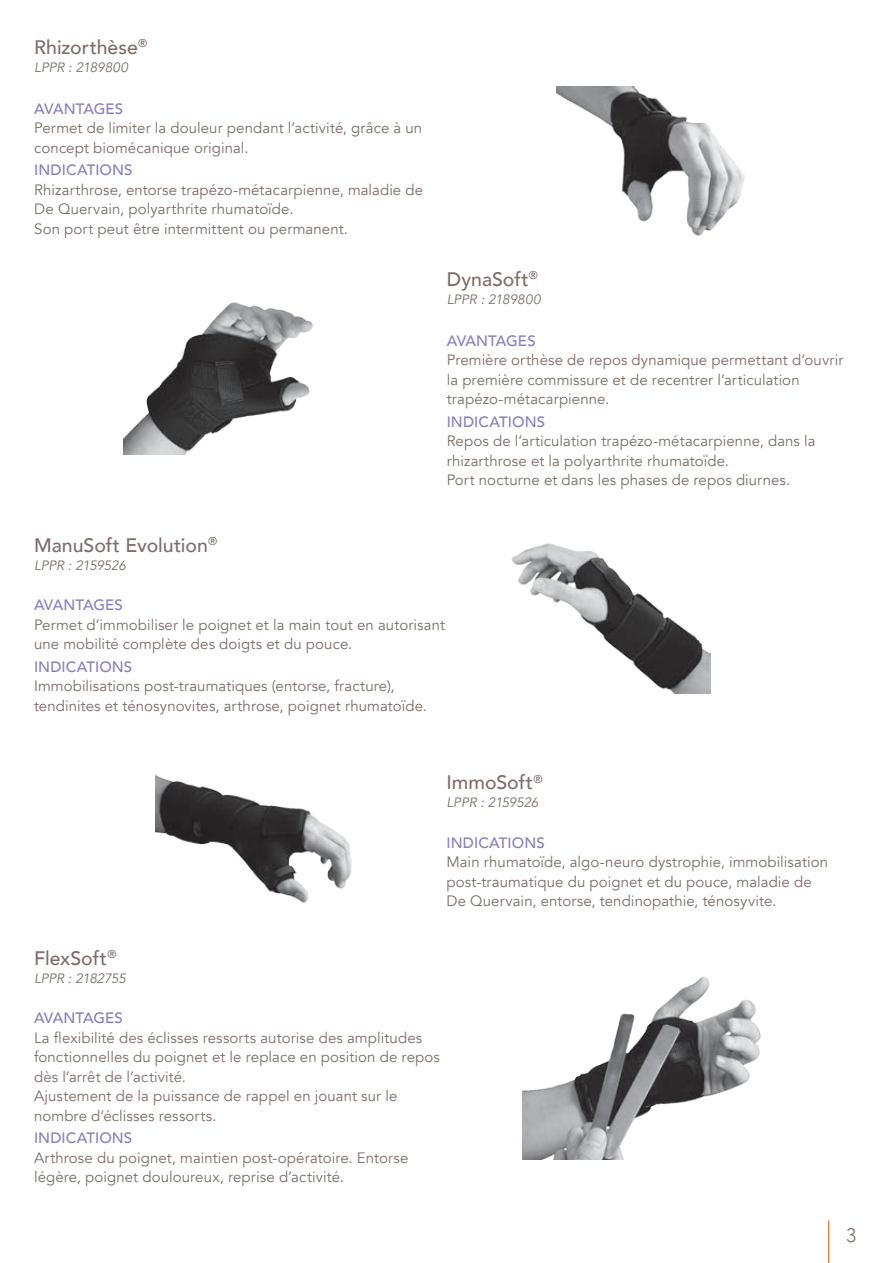
<style>
.page{position:relative;width:893px;height:1263px;background:#fff}
.page>*{position:absolute;margin:0;border:0;box-sizing:border-box;transform-origin:0 0}
.t1{font:500 19.5px "Avenir";color:#7f6d66}
.t2{font:300 19.5px "Avenir";color:#7f6d66}
.t3{font:15px/19.5px "Avenir";letter-spacing:.005em;color:#7f6d66}
.t4{font:500 15px "Avenir";letter-spacing:.005em;color:#877ebb}
.t5{font:italic 13.5px "Avenir";letter-spacing:-.005em;color:#7f6d66}
</style>
<div class="page">
<hr style="left:828px;top:1220px;width:1px;height:43px;background:#f36421">
<img style="left:556px;top:86px;width:189px;height:150px">
<img style="left:123px;top:302px;width:190px;height:153px">
<img style="left:511px;top:543px;width:200px;height:151px">
<img style="left:155px;top:774px;width:197px;height:129px">
<img style="left:522px;top:976px;width:239px;height:184px">
<h1 class="t1" style="left:34px;top:34px;width:114px">Rhizorthèse<sup>®</sup></h1>
<p class="t5" style="left:34px;top:58px;width:95px">LPPR : 2189800</p>
<p class="t4" style="left:34px;top:99px;width:90px">AVANTAGES</p>
<p class="t3" style="left:34px;top:119px;width:389px">Permet de limiter la douleur pendant l’activité, grâce à un concept biomécanique original.</p>
<p class="t4" style="left:34px;top:160px;width:100px">INDICATIONS</p>
<p class="t3" style="left:34px;top:180px;width:390px">Rhizarthrose, entorse trapézo-métacarpienne, maladie de<br>De Quervain, polyarthrite rhumatoïde.<br>Son port peut être intermittent ou permanent.</p>
<h1 class="t1" style="left:447px;top:266px;width:93px">DynaSoft<sup>®</sup></h1>
<p class="t5" style="left:447px;top:290px;width:95px">LPPR : 2189800</p>
<p class="t4" style="left:447px;top:331px;width:90px">AVANTAGES</p>
<p class="t3" style="left:447px;top:351px;width:398px">Première orthèse de repos dynamique permettant d’ouvrir la première commissure et de recentrer l’articulation trapézo-métacarpienne.</p>
<p class="t4" style="left:447px;top:412px;width:100px">INDICATIONS</p>
<p class="t3" style="left:447px;top:432px;width:370px">Repos de l’articulation trapézo-métacarpienne, dans la rhizarthrose et la polyarthrite rhumatoïde.<br>Port nocturne et dans les phases de repos diurnes.</p>
<h1 class="t1" style="left:34px;top:532px;width:185px">ManuSoft Evolution<sup>®</sup></h1>
<p class="t5" style="left:34px;top:556px;width:93px">LPPR : 2159526</p>
<p class="t4" style="left:34px;top:595px;width:90px">AVANTAGES</p>
<p class="t3" style="left:34px;top:615px;width:413px">Permet d’immobiliser le poignet et la main tout en autorisant une mobilité complète des doigts et du pouce.</p>
<p class="t4" style="left:34px;top:656px;width:100px">INDICATIONS</p>
<p class="t3" style="left:34px;top:676px;width:395px">Immobilisations post-traumatiques (entorse, fracture), tendinites et ténosynovites, arthrose, poignet rhumatoïde.</p>
<h1 class="t1" style="left:446px;top:770px;width:97px">ImmoSoft<sup>®</sup></h1>
<p class="t5" style="left:446px;top:794px;width:93px">LPPR : 2159526</p>
<p class="t4" style="left:446px;top:833px;width:100px">INDICATIONS</p>
<p class="t3" style="left:446px;top:853px;width:383px">Main rhumatoïde, algo-neuro dystrophie, immobilisation post-traumatique du poignet et du pouce, maladie de<br>De Quervain, entorse, tendinopathie, ténosyvite.</p>
<h1 class="t1" style="left:34px;top:945px;width:84px">FlexSoft<sup>®</sup></h1>
<p class="t5" style="left:34px;top:969px;width:94px">LPPR : 2182755</p>
<p class="t4" style="left:34px;top:1008px;width:90px">AVANTAGES</p>
<p class="t3" style="left:34px;top:1028px;width:407px">La flexibilité des éclisses ressorts autorise des amplitudes fonctionnelles du poignet et le replace en position de repos dès l’arrêt de l’activité.<br>Ajustement de la puissance de rappel en jouant sur le nombre d’éclisses ressorts.</p>
<p class="t4" style="left:34px;top:1128px;width:100px">INDICATIONS</p>
<p class="t3" style="left:34px;top:1148px;width:376px">Arthrose du poignet, maintien post-opératoire. Entorse légère, poignet douloureux, reprise d’activité.</p>
<h1 class="t2" style="left:846px;top:1222px;width:12px">3</h1>
</div>
